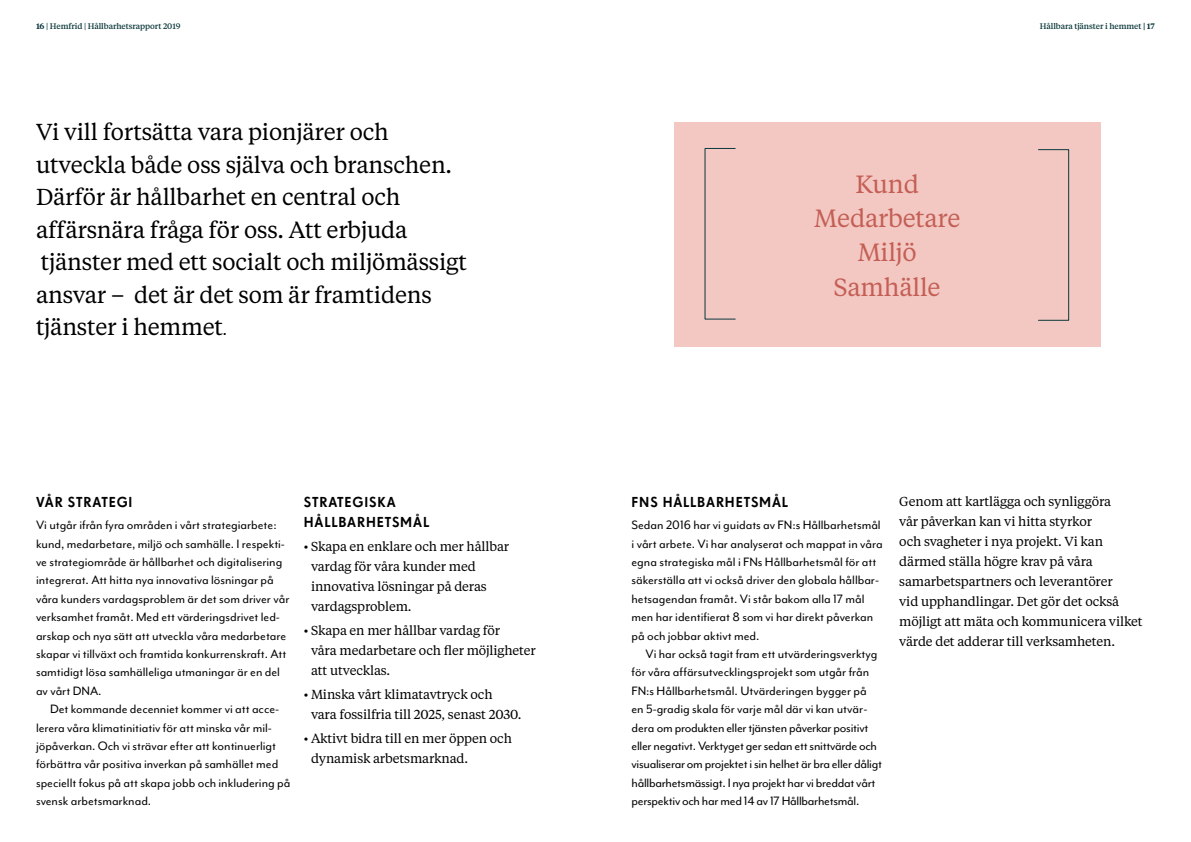
<style>
.page{position:relative;width:1191px;height:842px;background:#fff}
.page>*{position:absolute;margin:0;border:0;box-sizing:border-box;transform-origin:0 0}
.t1{font:24.8px/34.1px "Tiempos Text";letter-spacing:-.01em;color:#c45f55;text-align:center}
.t2{font:23px/32.4px "Tiempos Text";letter-spacing:-.01em;color:#000}
.t3{font:14px/18.4px "Mr Eaves Mod OT";color:#000}
.t4{font:14px/18.4px "Mr Eaves Mod OT";letter-spacing:-.02em;color:#000}
.t5{font:500 14px/20.4px "Super Grotesk OT";letter-spacing:.06em;color:#000}
.t6{font:13px/20px "Tiempos Text";letter-spacing:-.01em;color:#000}
.t7{font:500 8px "Tiempos Text";letter-spacing:-.01em;color:#0c383c}
.s1{font-weight:600}
.s2{font-family:"Super Grotesk OT";font-weight:500;font-size:14px}
</style>
<div class="page">
<div style="left:674px;top:123px;width:426px;height:224px;background:#f3c8c3"></div>
<div style="left:1038px;top:149px;width:31px;height:172px;border:1px solid #0c383c"></div>
<p class="t7" style="left:36px;top:20px;width:146px"><span class="s1">16</span> | Hemfrid | Hållbarhetsrapport 2019</p>
<p class="t7" style="left:1039px;top:20px;width:116px">Hållbara tjänster i hemmet <span class="s1">| 17</span></p>
<p class="t2" style="left:36px;top:115px;width:432px">Vi vill fortsätta vara pionjärer och utveckla både oss själva och branschen.<br>Därför är hållbarhet en central och affärsnära fråga för oss. Att erbjuda tjänster med ett socialt och miljömässigt ansvar – det är det som är framtidens tjänster i hemmet<span class="s2">.</span></p>
<p class="t5" style="left:36px;top:492px;width:98px">VÅR STRATEGI</p>
<p class="t3" style="left:36px;top:516px;width:255px">Vi utgår ifrån fyra områden i vårt strategiarbete: kund, medarbetare, miljö och samhälle. I respekti&shy;ve strategiområde är hållbarhet och digitalisering integrerat. Att hitta nya innovativa lösningar på våra kunders vardagsproblem är det som driver vår verksamhet framåt. Med ett värderingsdrivet led&shy;arskap och nya sätt att utveckla våra medarbetare skapar vi tillväxt och framtida konkurrenskraft. Att samtidigt lösa samhälleliga utmaningar är en del av vårt DNA.</p>
<p class="t3" style="left:36px;top:700px;width:256px;text-indent:14px">Det kommande decenniet kommer vi att acce&shy;lerera våra klimatinitiativ för att minska vår mil&shy;jöpåverkan. Och vi strävar efter att kontinuerligt förbättra vår positiva inverkan på samhället med speciellt fokus på att skapa jobb och inkludering på svensk arbetsmarknad.</p>
<p class="t5" style="left:304px;top:492px;width:127px">STRATEGISKA<br>HÅLLBARHETSMÅL</p>
<p class="t6" style="left:311px;top:536px;width:200px;text-indent:-7px">• Skapa en enklare och mer hållbar vardag för våra kunder med innovativa lösningar på deras vardagsproblem.</p>
<p class="t6" style="left:311px;top:620px;width:226px;text-indent:-7px">• Skapa en mer hållbar vardag för<br>våra medarbetare och fler möjligheter att utvecklas.</p>
<p class="t6" style="left:311px;top:684px;width:212px;text-indent:-7px">• Minska vårt klimatavtryck och vara fossilfria till 2025, senast 2030.</p>
<p class="t6" style="left:311px;top:728px;width:202px;text-indent:-7px">• Aktivt bidra till en mer öppen och dynamisk arbetsmarknad.</p>
<h1 class="t1" style="left:814px;top:166px;width:148px">Kund<br>Medarbetare<br>Miljö<br>Samhälle</h1>
<p class="t5" style="left:631px;top:492px;width:158px">FNS HÅLLBARHETSMÅL</p>
<p class="t3" style="left:631px;top:516px;width:253px">Sedan 2016 har vi guidats av FN:s Hållbarhetsmål i vårt arbete. Vi har analyserat och mappat in våra egna strategiska mål i FNs Hållbarhetsmål för att säkerställa att vi också driver den globala hållbar&shy;hetsagendan framåt. Vi står bakom alla 17 mål men har identifierat 8 som vi har direkt påverkan på och jobbar aktivt med.</p>
<p class="t4" style="left:631px;top:645px;width:252px;text-indent:14px">Vi har också tagit fram ett utvärderingsverktyg för våra affärsutvecklingsprojekt som utgår från FN:s Hållbarhetsmål. Utvärderingen bygger på en 5-gradig skala för varje mål där vi kan utvär&shy;dera om produkten eller tjänsten påverkar positivt eller negativt. Verktyget ger sedan ett snittvärde och visualiserar om projektet i sin helhet är bra eller dåligt hållbarhetsmässigt. I nya projekt har vi breddat vårt perspektiv och har med 14 av 17 Hållbarhetsmål.</p>
<p class="t6" style="left:899px;top:491px;width:245px">Genom att kartlägga och synliggöra<br>vår påverkan kan vi hitta styrkor<br>och svagheter i nya projekt. Vi kan därmed ställa högre krav på våra samarbetspartners och leverantörer<br>vid upphandlingar. Det gör det också möjligt att mäta och kommunicera vilket värde det adderar till verksamheten.</p>
</div>
